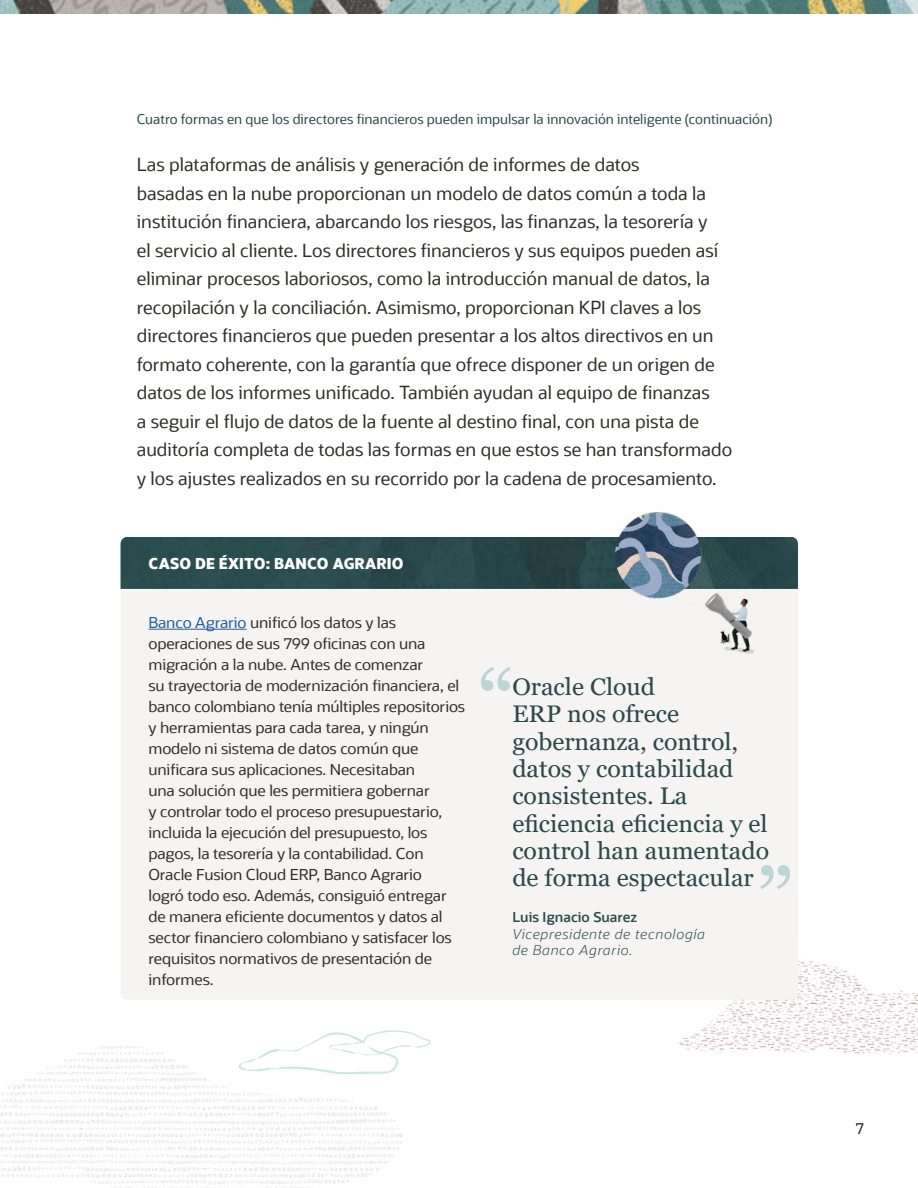
<style>
.page{position:relative;width:918px;height:1188px;background:#fff}
.page>*{position:absolute;margin:0;border:0;box-sizing:border-box;transform-origin:0 0}
.t1{font:24px/27.3px "Georgia";color:#2b484b;scale:1.04 1}
.Body_Copy{font:18px/28.5px "Oracle Sans";color:#312d2a}
.t2{font:15px/21px "Oracle Sans";letter-spacing:-.01em;color:#312d2a;scale:1.04 1}
.SS_H1{font:800 15px "Oracle Sans";letter-spacing:.01em;color:#fff}
.t3{font:15px "Oracle Sans";color:#201e1c}
.t4{font:13.5px "Oracle Sans";color:#2b484b}
.t5{font:italic 300 13.5px/16.5px "Oracle Sans";letter-spacing:.05em;color:#2b484b;scale:1.04 1}
.t6{font:600 13.5px "Oracle Sans";color:#2b484b;scale:1.04 1}
.s1{color:#215e9e}
</style>
<div class="page">
<img style="left:678px;top:960px;width:240px;height:94px">
<div style="left:121px;top:589px;width:677px;height:411px;background:#f5f4f2"></div>
<img style="left:121px;top:537px;width:677px;height:52px">
<img style="left:599px;top:512px;width:181px;height:144px">
<hr style="left:148px;top:629px;width:99px;height:1px;background:#215e9e">
<svg style="left:481px;top:667px;width:30px;height:24px"></svg>
<svg style="left:760px;top:865px;width:30px;height:24px"></svg>
<img style="left:0;top:1045px;width:403px;height:143px">
<svg style="left:239px;top:1030px;width:192px;height:44px"></svg>
<img style="left:0;top:0;width:918px;height:13px">
<p class="t4" style="left:137px;top:111px;width:637px">Cuatro formas en que los directores financieros pueden impulsar la innovación inteligente (continuación)</p>
<p class="Body_Copy" style="left:137px;top:150px;width:597px">Las plataformas de análisis y generación de informes de datos<br>basadas en la nube proporcionan un modelo de datos común a toda la institución financiera, abarcando los riesgos, las finanzas, la tesorería y<br>el servicio al cliente. Los directores financieros y sus equipos pueden así eliminar procesos laboriosos, como la introducción manual de datos, la recopilación y la conciliación. Asimismo, proporcionan KPI claves a los directores financieros que pueden presentar a los altos directivos en un formato coherente, con la garantía que ofrece disponer de un origen de datos de los informes unificado. También ayudan al equipo de finanzas<br>a seguir el flujo de datos de la fuente al destino final, con una pista de auditoría completa de todas las formas en que estos se han transformado y los ajustes realizados en su recorrido por la cadena de procesamiento.</p>
<p class="SS_H1" style="left:148px;top:553px;width:256px">CASO DE ÉXITO: BANCO AGRARIO</p>
<p class="t2" style="left:148px;top:612px;width:306px"><span class="s1">Banco Agrario</span> unificó los datos y las operaciones de sus 799 oficinas con una migración a la nube. Antes de comenzar<br>su trayectoria de modernización financiera, el banco colombiano tenía múltiples repositorios y herramientas para cada tarea, y ningún modelo ni sistema de datos común que unificara sus aplicaciones. Necesitaban<br>una solución que les permitiera gobernar<br>y controlar todo el proceso presupuestario, incluida la ejecución del presupuesto, los pagos, la tesorería y la contabilidad. Con Oracle Fusion Cloud ERP, Banco Agrario<br>logró todo eso. Además, consiguió entregar de manera eficiente documentos y datos al sector financiero colombiano y satisfacer los requisitos normativos de presentación de informes.</p>
<p class="t1" style="left:512px;top:674px;width:248px">Oracle Cloud<br>ERP nos ofrece gobernanza, control, datos y contabilidad consistentes. La eficiencia eficiencia y el control han aumentado de forma espectacular</p>
<p class="t6" style="left:512px;top:909px;width:122px">Luis Ignacio Suarez</p>
<p class="t5" style="left:512px;top:926px;width:187px">Vicepresidente de tecnología de Banco Agrario.</p>
<p class="t3" style="left:856px;top:1119px;width:10px">7</p>
</div>
